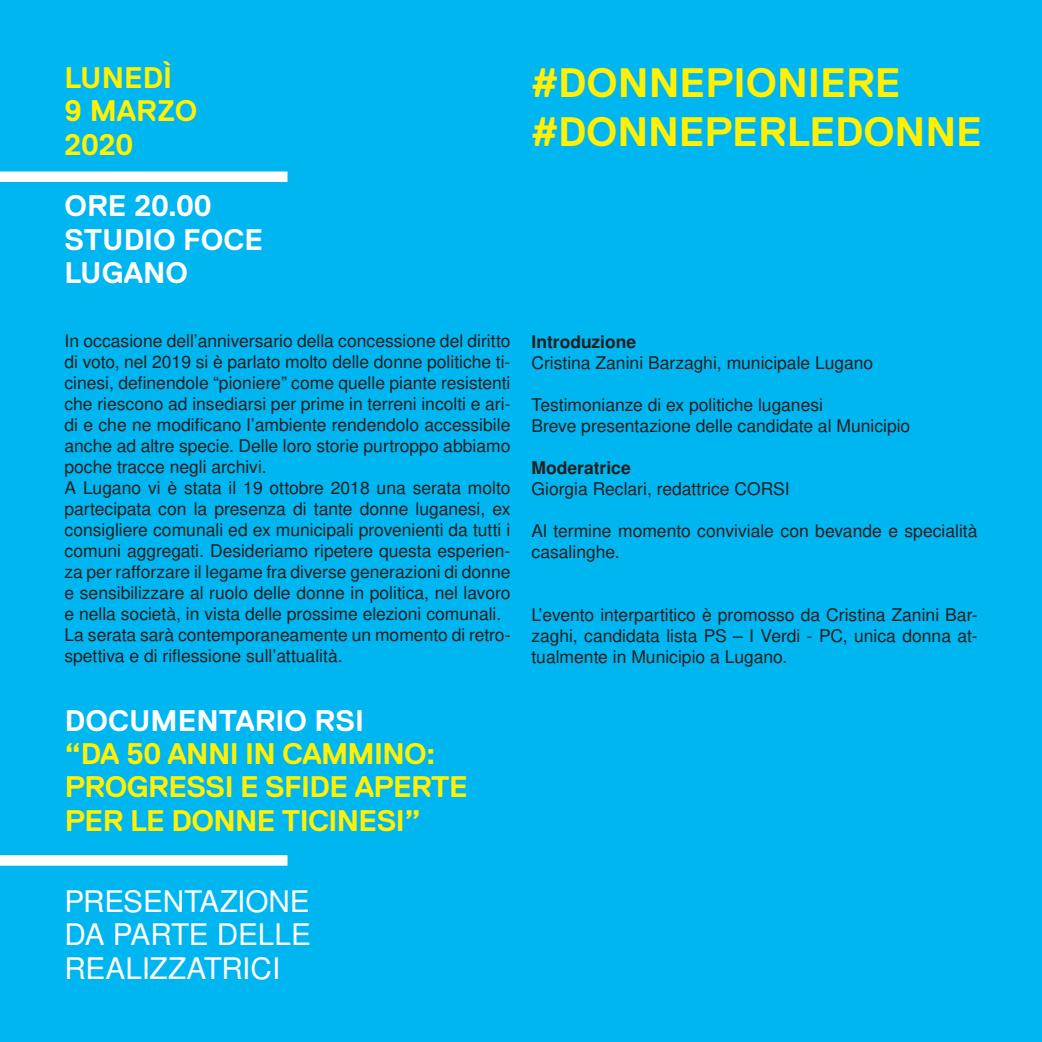
<style>
.page{position:relative;width:1042px;height:1042px;background:#00b6f0}
.page>*{position:absolute;margin:0;border:0;box-sizing:border-box;transform-origin:0 0}
.t1{font:700 41.12px/49.4px "Replica";letter-spacing:-.005em;color:#fff101}
.t2{font:700 29.75px/33.2px "Replica";letter-spacing:-.02em;color:#fff101}
.t3{font:700 29.75px/33.2px "Replica";color:#fff}
.t4{font:29.75px/33.2px "Nimbus San L";color:#fff;text-align:justify}
.t5{font:700 29.75px/33.2px "Replica";color:#fff101}
.t6{font:17.5px/21px "Nimbus San L";color:#231f20}
.t7{font:700 17.5px "Nimbus San L";color:#231f20}
</style>
<div class="page">
<div style="left:0;top:855px;width:287px;height:10px;background:#fff"></div>
<div style="left:0;top:171px;width:287px;height:11px;background:#fff"></div>
<h2 class="t5" style="left:65px;top:61px;width:134px">LUNEDÌ<br>9 MARZO<br>2020</h2>
<h2 class="t3" style="left:65px;top:190px;width:200px">ORE 20.00<br>STUDIO FOCE<br>LUGANO</h2>
<p class="t6" style="left:64px;top:330px;width:447px">In occasione dell’anniversario della concessione del diritto di voto, nel 2019 si è parlato molto delle donne politiche ti&shy;cinesi, definendole “pioniere” come quelle piante resistenti che riescono ad insediarsi per prime in terreni incolti e ari&shy;di e che ne modificano l’ambiente rendendolo accessibile anche ad altre specie. Delle loro storie purtroppo abbiamo poche tracce negli archivi.<br>A Lugano vi è stata il 19 ottobre 2018 una serata molto partecipata con la presenza di tante donne luganesi, ex consigliere comunali ed ex municipali provenienti da tutti i comuni aggregati. Desideriamo ripetere questa esperien&shy;za per rafforzare il legame fra diverse generazioni di donne e sensibilizzare al ruolo delle donne in politica, nel lavoro e nella società, in vista delle prossime elezioni comunali.<br>La serata sarà contemporaneamente un momento di retro&shy;spettiva e di riflessione sull’attualità.</p>
<h2 class="t3" style="left:65px;top:704px;width:300px">DOCUMENTARIO RSI</h2>
<h2 class="t2" style="left:65px;top:737px;width:404px">“DA 50 ANNI IN CAMMINO:<br>PROGRESSI E SFIDE APERTE<br>PER LE DONNE TICINESI”</h2>
<h1 class="t1" style="left:531px;top:58px;width:452px">#DONNEPIONIERE #DONNEPERLEDONNE</h1>
<p class="t7" style="left:531px;top:329px;width:106px">Introduzione</p>
<p class="t6" style="left:531px;top:351px;width:343px">Cristina Zanini Barzaghi, municipale Lugano</p>
<p class="t6" style="left:531px;top:393px;width:380px">Testimonianze di ex politiche luganesi<br>Breve presentazione delle candidate al Municipio</p>
<p class="t7" style="left:531px;top:455px;width:101px">Moderatrice</p>
<p class="t6" style="left:531px;top:477px;width:260px">Giorgia Reclari, redattrice CORSI</p>
<p class="t6" style="left:531px;top:519px;width:447px">Al termine momento conviviale con bevande e specialità casalinghe.</p>
<p class="t6" style="left:531px;top:603px;width:447px;text-align:justify">L’evento interpartitico è promosso da Cristina Zanini Bar&shy;zaghi, candidata lista PS – I Verdi - PC, unica donna at&shy;tualmente in Municipio a Lugano.</p>
<h2 class="t4" style="left:65px;top:884px;width:248px">PRESENTAZIONE DA PARTE DELLE REALIZZATRICI</h2>
</div>
